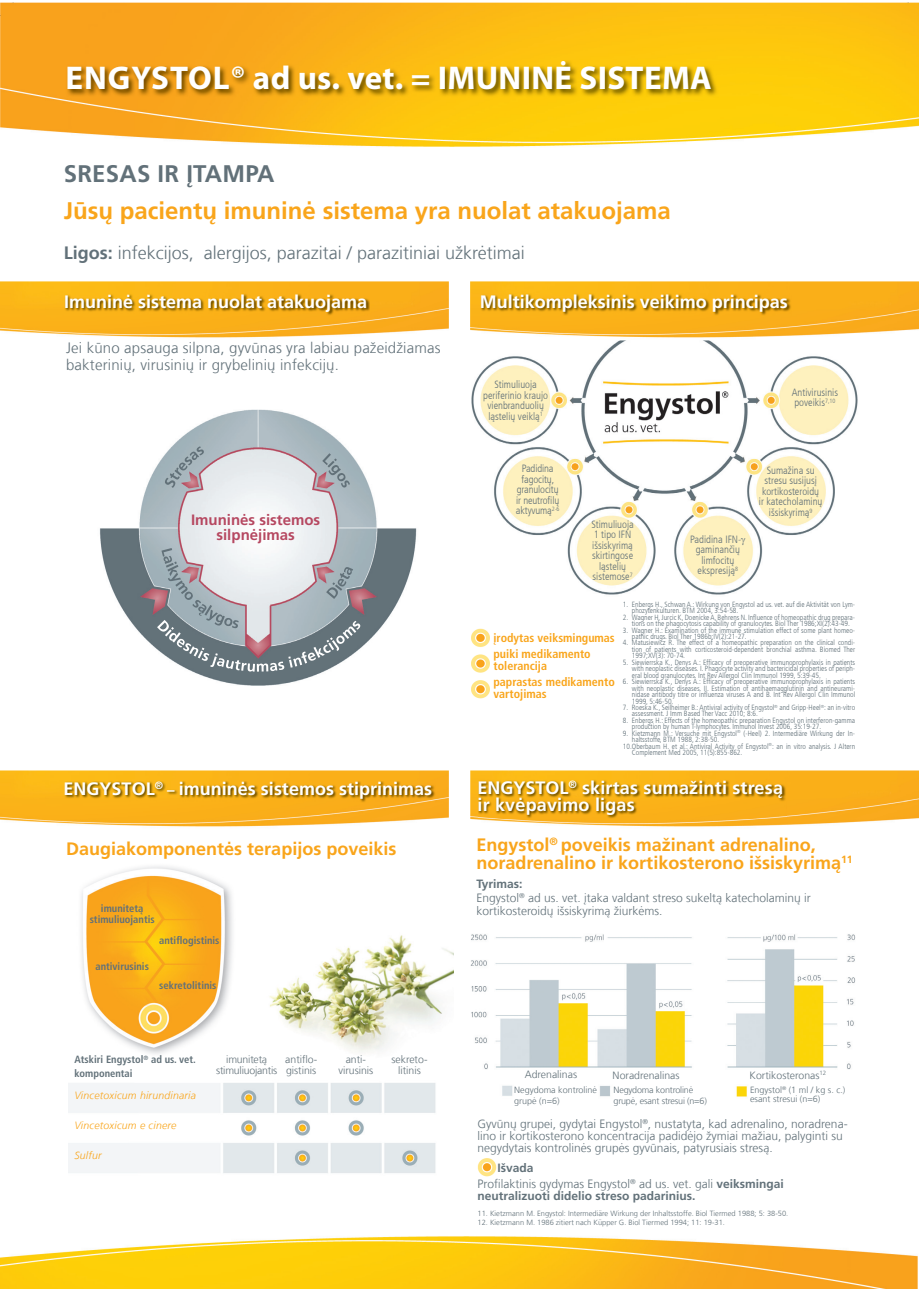
<style>
.page{position:relative;width:919px;height:1289px;background:#fff}
.page>*{position:absolute;margin:0;border:0;box-sizing:border-box;transform-origin:0 0}
.t1{font:700 33px "Myriad Pro";letter-spacing:.01em;color:#fff}
.t2{font:700 24px "Frutiger LT Com";color:#f9a51b}
.t3{font:700 24px "Frutiger LT Com";letter-spacing:.01em;color:#627179}
.t4{font:700 18px/16.5px "Frutiger LT Com";color:#fff}
.t5{font:700 18px/18px "Frutiger LT Com";color:#f9a51b}
.t6{font:300 18px "Frutiger LT Com";color:#627179}
.t7{font:300 15px/16.5px "Frutiger LT Com";letter-spacing:.01em;color:#627179}
.t8{font:700 15px/15px "Frutiger LT Com";color:#b64861;text-align:center}
.t9{font:300 12px/13.5px "Frutiger LT Com";color:#627179}
.t10{font:700 condensed 12px/16.2px "Frutiger LT Com";color:#f9a51b}
.t11{font:700 12px "Frutiger LT Com";color:#627179}
.t12{font:300 condensed 10.5px/10.5px "Frutiger LT Com";color:#627179;text-align:center}
.t13{font:700 condensed 10.5px/10.5px "Frutiger LT Com";color:#627179;text-align:center}
.t14{font:300 10.5px/10.5px "Frutiger LT Com";color:#627179;text-align:center}
.t15{font:italic 300 10.5px "Frutiger LT Com";letter-spacing:.02em;color:#f9a51b}
.t16{font:300 10.5px/10.5px "Frutiger LT Com";letter-spacing:-.02em;color:#627179;text-align:center}
.t17{font:300 9px/10.8px "Frutiger LT Com";color:#627179}
.t18{font:300 9px/10.8px "Frutiger LT Com";letter-spacing:-.02em;color:#627179}
.t19{font:300 condensed 7.5px/6.4px "Frutiger LT Com";color:#627179}
.t20{font:300 7.5px "Frutiger LT Com";color:#627179}
.s1{font-weight:700}
.s2{font-size:15px}
</style>
<div class="page">
<img style="left:0;top:1236px;width:918px;height:52px">
<img style="left:477px;top:1158px;width:20px;height:19px">
<img style="left:470px;top:934px;width:386px;height:163px">
<img style="left:471px;top:340px;width:387px;height:255px">
<img style="left:0;top:281px;width:449px;height:57px">
<img style="left:470px;top:281px;width:448px;height:57px">
<img style="left:0;top:770px;width:449px;height:57px">
<img style="left:470px;top:770px;width:448px;height:57px">
<img style="left:68px;top:866px;width:385px;height:307px">
<img style="left:99px;top:409px;width:318px;height:277px">
<img style="left:0;top:2px;width:918px;height:145px">
<img style="left:66px;top:60px;width:652px;height:38px">
<img style="left:64px;top:293px;width:306px;height:22px">
<img style="left:480px;top:293px;width:311px;height:22px">
<svg style="left:157px;top:548px;width:203px;height:123px;background:#aeb2b8"></svg>
<svg style="left:165px;top:446px;width:185px;height:42px;background:#c2c4ca"></svg>
<img style="left:64px;top:781px;width:371px;height:21px">
<img style="left:471px;top:628px;width:19px;height:71px">
<img style="left:478px;top:779px;width:308px;height:39px">
<svg style="left:741px;top:537px;width:4px;height:8px"></svg>
<h1 class="t1" style="left:65px;top:57px;width:647px">ENGYSTOL® ad us. vet. = IMUNINĖ SISTEMA</h1>
<h2 class="t3" style="left:64px;top:160px;width:212px">SRESAS IR ĮTAMPA</h2>
<h2 class="t2" style="left:64px;top:197px;width:608px">Jūsų pacientų imuninė sistema yra nuolat atakuojama</h2>
<h3 class="t6" style="left:64px;top:242px;width:462px"><span class="s1">Ligos:</span> infekcijos, alergijos, parazitai / parazitiniai užkrėtimai</h3>
<h3 class="t4" style="left:64px;top:293px;width:305px">Imuninė sistema nuolat atakuojama</h3>
<h3 class="t4" style="left:479px;top:293px;width:310px">Multikompleksinis veikimo principas</h3>
<h3 class="t7" style="left:66px;top:340px;width:376px">Jei kūno apsauga silpna, gyvūnas yra labiau pažeidžiamas bakterinių, virusinių ir grybelinių infekcijų.</h3>
<h3 class="t8" style="left:191px;top:512px;width:131px">Imuninės sistemos silpnėjimas</h3>
<h3 class="t4" style="left:64px;top:780px;width:370px">ENGYSTOL<sup>®</sup> <span class="s2">–</span> imuninės sistemos stiprinimas</h3>
<h3 class="t12" style="left:483px;top:379px;width:66px">Stimuliuoja periferinio kraujo vienbranduolių ląstelių veiklą<sup>1</sup></h3>
<h3 class="t12" style="left:516px;top:463px;width:45px">Padidina fagocitų, granulocitų ir neutrofilų aktyvumą<sup>2-6</sup></h3>
<h3 class="t12" style="left:591px;top:519px;width:44px">Stimuliuoja<br>1 tipo IFN išsiskyrimą skirtingose ląstelių sistemose<sup>7</sup></h3>
<h3 class="t12" style="left:791px;top:387px;width:48px;text-align:left">Antivirusinis poveikis<sup>7,10</sup></h3>
<h3 class="t12" style="left:690px;top:534px;width:53px">Padidina IFN&shy;gaminančių limfocitų ekspresiją<sup>8</sup></h3>
<h3 class="t12" style="left:758px;top:465px;width:65px">Sumažina su stresu susijusį kortikosteroidų ir katecholaminų išsiskyrimą<sup>9</sup></h3>
<h3 class="t10" style="left:493px;top:629px;width:123px">įrodytas veiksmingumas puiki medikamento</h3>
<h3 class="t10" style="left:493px;top:657px;width:123px">tolerancija<br>paprastas medikamento</h3>
<h3 class="t10" style="left:493px;top:686px;width:55px">vartojimas</h3>
<p class="t19" style="left:631px;top:601px;width:225px;text-indent:-9px">1. Enbergs H., Schwan A.: Wirkung von Engystol ad us. vet. auf die Aktivität von Lym&shy;phozytenkulturen. BTM 2004, 3:54-58.</p>
<p class="t19" style="left:622px;top:614px;width:234px;text-align:center">2. Wagner H, Jurcic K, Doenicke A, Behrens N. Influence of homeopathic drug prepara&shy;tions on the phagocytosis capability of granulocytes. Biol Ther 1986;XI(2):43-49.</p>
<p class="t19" style="left:631px;top:627px;width:225px;text-indent:-9px">3. Wagner H.: Examination of the immune stimulation effect of some plant homeo&shy;pathic drugs. Biol Ther 1986b;IV(2):21-27.</p>
<p class="t19" style="left:631px;top:639px;width:225px;text-align:justify;text-indent:-9px">4. Matusiewicz R. The effect of a homeopathic preparation on the clinical condi&shy;tion of patients with corticosteroid-dependent bronchial asthma. Biomed Ther 1997;XV(3): 70-74.</p>
<p class="t19" style="left:631px;top:659px;width:225px;text-align:justify;text-indent:-9px">5. Siewierrska K., Denys A.: Efficacy of preoperative immunoprophylaxis in patients with neoplastic diseases. I. Phagocyte activity and bactericidal properties of periph&shy;eral blood granulocytes. Int Rev Allergol Clin Immunol 1999, 5:39-45.</p>
<p class="t19" style="left:631px;top:678px;width:225px;text-align:justify;text-indent:-9px">6. Siewierrska K., Denys A.: Efficacy of preoperative immunoprophylaxis in patients with neoplastic diseases. II. Estimation of antihaemagglutinin and antineurami&shy;nidase antibody titre or influenza viruses A and B. Int Rev Allergol Clin Immunol 1999, 5:46-50.</p>
<p class="t19" style="left:631px;top:704px;width:225px;text-indent:-9px">7. Roeska K., Seilheimer B.: Antiviral activity of Engystol<sup>®</sup> and Gripp-Heel<sup>®</sup>: an in-vitro assessment. J Imm Based Ther Vacc 2010; 8:6.</p>
<p class="t19" style="left:631px;top:717px;width:225px;text-indent:-9px">8. Enbergs H.: Effects of the homeopathic preparation Engystol on interferon-gamma production by human T-lymphocytes. Immunol Invest 2006, 35:19-27.</p>
<p class="t19" style="left:631px;top:730px;width:225px;text-indent:-9px">9. Kietzmann M.: Versuche mit Engystol<sup>®</sup> (-Heel) 2. Intermediäre Wirkung der In&shy;haltsstoffe, BTM 1988, 2:38-50.</p>
<p class="t19" style="left:631px;top:743px;width:225px;text-indent:-9px">10. Oberbaum H. et al.: Antiviral Activity of Engystol<sup>®</sup>: an in vitro analysis. J Altern<br>Complement Med 2005, 11(5):855-862.</p>
<h3 class="t4" style="left:477px;top:779px;width:307px">ENGYSTOL<sup>®</sup> skirtas sumažinti stresą ir kvėpavimo ligas</h3>
<h3 class="t5" style="left:66px;top:839px;width:332px">Daugiakomponentės terapijos poveikis</h3>
<h3 class="t5" style="left:476px;top:835px;width:378px">Engystol<sup>®</sup> poveikis mažinant adrenalino, noradrenalino ir kortikosterono išsiskyrimą<sup>11</sup></h3>
<h3 class="t13" style="left:90px;top:903px;width:66px">imunitetą stimuliuojantis</h3>
<h3 class="t13" style="left:95px;top:961px;width:55px">antivirusinis</h3>
<h3 class="t13" style="left:159px;top:935px;width:62px">antiflogistinis</h3>
<h3 class="t13" style="left:159px;top:979px;width:59px">sekretolitinis</h3>
<h3 class="t13" style="left:74px;top:1053px;width:123px;line-height:13.5px;text-align:left">Atskiri Engystol<sup>®</sup> ad us. vet. komponentai</h3>
<h3 class="t15" style="left:74px;top:1089px;width:123px">Vincetoxicum hirundinaria</h3>
<h3 class="t15" style="left:74px;top:1119px;width:103px">Vincetoxicum e cinere</h3>
<h3 class="t15" style="left:74px;top:1149px;width:29px">Sulfur</h3>
<h3 class="t16" style="left:216px;top:1054px;width:63px">imunitetą stimuliuojantis</h3>
<h3 class="t14" style="left:285px;top:1054px;width:33px;text-align:left">antiflo&shy;gistinis</h3>
<h3 class="t14" style="left:338px;top:1054px;width:36px">anti&shy;virusinis</h3>
<h3 class="t14" style="left:391px;top:1054px;width:37px">sekreto&shy;litinis</h3>
<h3 class="t9" style="left:476px;top:877px;width:336px"><span class="s1">Tyrimas:<br></span>Engystol<sup>®</sup> ad us. vet. įtaka valdant streso sukeltą katecholaminų ir kortikosteroidų išsiskyrimą žiurkėms.</h3>
<h3 class="t14" style="left:524px;top:1069px;width:54px">Adrenalinas</h3>
<h3 class="t14" style="left:612px;top:1069px;width:68px">Noradrenalinas</h3>
<h3 class="t14" style="left:749px;top:1069px;width:78px">Kortikosteronas<sup>12</sup></h3>
<p class="t17" style="left:514px;top:1084px;width:84px">Negydoma kontrolinė grupė (n=6)</p>
<p class="t18" style="left:613px;top:1084px;width:95px">Negydoma kontrolinė grupė, esant stresui (n=6)</p>
<p class="t17" style="left:750px;top:1085px;width:97px;line-height:9px">Engystol<sup>®</sup> (1 ml / kg s. c.) esant stresui (n=6)</p>
<h3 class="t9" style="left:477px;top:1118px;width:371px;line-height:12px">Gyvūnų grupei, gydytai Engystol<sup>®</sup>, nustatyta, kad adrenalino, noradrena&shy;lino ir kortikosterono koncentracija padidėjo žymiai mažiau, palyginti su negydytais kontrolinės grupės gyvūnais, patyrusiais stresą.</h3>
<h3 class="t9" style="left:477px;top:1159px;width:308px;line-height:16.2px;text-indent:20px"><span class="s1">Išvada<br></span>Profilaktinis gydymas Engystol<sup>®</sup> ad us. vet. gali <span class="s1">veiksmingai</span></h3>
<h3 class="t11" style="left:477px;top:1188px;width:219px">neutralizuoti didelio streso padarinius.</h3>
<p class="t20" style="left:477px;top:1208px;width:312px">11. Kietzmann M. Engystol: Intermediäre Wirkung der Inhaltsstoffe. Biol Tiermed 1988; 5: 38-50.</p>
<p class="t20" style="left:477px;top:1217px;width:249px">12. Kietzmann M. 1986 zitiert nach Küpper G. Biol Tiermed 1994; 11: 19-31.</p>
</div>
